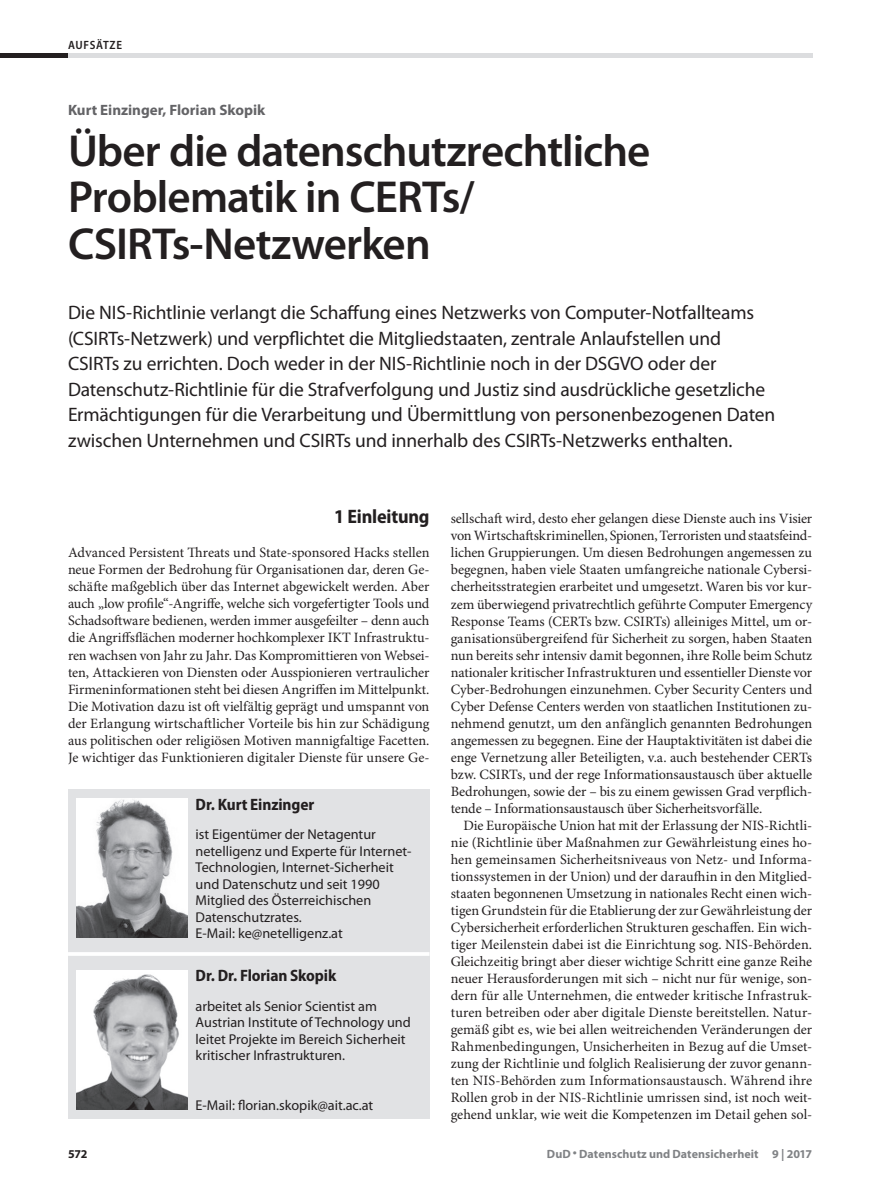
<style>
.page{position:relative;width:893px;height:1187px;background:#fff}
.page>*{position:absolute;margin:0;border:0;box-sizing:border-box;transform-origin:0 0}
.t1{font:600 45px/46.5px "Myriad Pro";letter-spacing:-.02em;color:#231f20}
.t2{font:19.5px/25.5px "Myriad Pro";letter-spacing:-.01em;color:#231f20}
.t3{font:700 semi-condensed 19.5px "Myriad Pro";letter-spacing:-.01em;color:#231f20}
.t4{font:700 semi-condensed 16.5px "Myriad Pro";letter-spacing:-.005em;color:#231f20}
.t5{font:700 15px "Myriad Pro";color:#636366}
.t6{font:14.25px/17px "Minion Pro";color:#231f20;text-align:justify}
.t7{font:14.25px/16.5px "Myriad Pro";color:#231f20}
.t8{font:700 12px "Myriad Pro";letter-spacing:.005em;color:#808285}
.t9{font:600 semi-condensed 12px "Myriad Pro";letter-spacing:.06em;color:#231f20}
.t10{font:700 12px "Myriad Pro";color:#231f20}
</style>
<div class="page">
<div style="left:68px;top:789px;width:361px;height:329px;background:#e1e2e4"></div>
<hr style="left:68px;top:952px;width:361px;height:3px;background:#fff">
<img style="left:77px;top:798px;width:110px;height:139px">
<img style="left:77px;top:970px;width:110px;height:138px">
<hr style="left:0;top:53px;width:68px;height:4px;background:#231f20">
<hr style="left:68px;top:53px;width:744px;height:4px;background:#dcdddf">
<p class="t9" style="left:68px;top:39px;width:55px">AUFSÄTZE</p>
<p class="t5" style="left:68px;top:101px;width:199px">Kurt Einzinger, Florian Skopik</p>
<h1 class="t1" style="left:68px;top:128px;width:584px">Über die datenschutzrechtliche<br>Problematik in CERTs/<br>CSIRTs-Netzwerken</h1>
<p class="t2" style="left:68px;top:300px;width:709px">Die NIS-Richtlinie verlangt die Schaffung eines Netzwerks von Computer-Notfallteams (CSIRTs-Netzwerk) und verpflichtet die Mitgliedstaaten, zentrale Anlaufstellen und CSIRTs zu errichten. Doch weder in der NIS-Richtlinie noch in der DSGVO oder der Datenschutz-Richtlinie für die Strafverfolgung und Justiz sind ausdrückliche gesetzliche Ermächtigungen für die Verarbeitung und Übermittlung von personenbezogenen Daten zwischen Unternehmen und CSIRTs und innerhalb des CSIRTs-Netzwerks enthalten.</p>
<h2 class="t3" style="left:334px;top:506px;width:97px">1 Einleitung</h2>
<p class="t6" style="left:68px;top:545px;width:363px">Advanced Persistent Threats und State-sponsored Hacks stellen neue Formen der Bedrohung für Organisationen dar, deren Ge&shy;schäfte maßgeblich über das Internet abgewickelt werden. Aber auch „low profile“-Angriffe, welche sich vorgefertigter Tools und Schadsoftware bedienen, werden immer ausgefeilter – denn auch die Angriffsflächen moderner hochkomplexer IKT Infrastruktu&shy;ren wachsen von Jahr zu Jahr. Das Kompromittieren von Websei&shy;ten, Attackieren von Diensten oder Ausspionieren vertraulicher Firmeninformationen steht bei diesen Angriffen im Mittelpunkt.<br>Die Motivation dazu ist oft vielfältig geprägt und umspannt von der Erlangung wirtschaftlicher Vorteile bis hin zur Schädigung aus politischen oder religiösen Motiven mannigfaltige Facetten.<br>Je wichtiger das Funktionieren digitaler Dienste für unsere Ge-</p>
<p class="t4" style="left:196px;top:795px;width:120px">Dr. Kurt Einzinger</p>
<p class="t7" style="left:196px;top:826px;width:217px">ist Eigentümer der Netagentur netelligenz und Experte für Internet-<br>Technologien, Internet-Sicherheit und Datenschutz und seit 1990<br>Mitglied des Österreichischen<br>Datenschutzrates.<br>E-Mail: ke@netelligenz.at</p>
<p class="t4" style="left:196px;top:966px;width:142px">Dr. Dr. Florian Skopik</p>
<p class="t7" style="left:196px;top:997px;width:217px">arbeitet als Senior Scientist am Austrian Institute of Technology und leitet Projekte im Bereich Sicherheit kritischer Infrastrukturen.</p>
<p class="t7" style="left:196px;top:1096px;width:179px">E-Mail: florian.skopik@ait.ac.at</p>
<p class="t6" style="left:451px;top:511px;width:363px">sellschaft wird, desto eher gelangen diese Dienste auch ins Visier von Wirtschaftskriminellen, Spionen, Terroristen und staatsfeind&shy;lichen Gruppierungen. Um diesen Bedrohungen angemessen zu begegnen, haben viele Staaten umfangreiche nationale Cybersi&shy;cherheitsstrategien erarbeitet und umgesetzt. Waren bis vor kur&shy;zem überwiegend privatrechtlich geführte Computer Emergency Response Teams (CERTs bzw. CSIRTs) alleiniges Mittel, um or&shy;ganisationsübergreifend für Sicherheit zu sorgen, haben Staaten nun bereits sehr intensiv damit begonnen, ihre Rolle beim Schutz nationaler kritischer Infrastrukturen und essentieller Dienste vor Cyber-Bedrohungen einzunehmen. Cyber Security Centers und Cyber Defense Centers werden von staatlichen Institutionen zu&shy;nehmend genutzt, um den anfänglich genannten Bedrohungen angemessen zu begegnen. Eine der Hauptaktivitäten ist dabei die enge Vernetzung aller Beteiligten, v.a. auch bestehender CERTs bzw. CSIRTs, und der rege Informationsaustausch über aktuelle Bedrohungen, sowie der – bis zu einem gewissen Grad verpflich&shy;tende – Informationsaustausch über Sicherheitsvorfälle.</p>
<p class="t6" style="left:451px;top:817px;width:363px;text-indent:13px">Die Europäische Union hat mit der Erlassung der NIS-Richtli&shy;nie (Richtlinie über Maßnahmen zur Gewährleistung eines ho&shy;hen gemeinsamen Sicherheitsniveaus von Netz- und Informa&shy;tionssystemen in der Union) und der daraufhin in den Mitglied&shy;staaten begonnenen Umsetzung in nationales Recht einen wich&shy;tigen Grundstein für die Etablierung der zur Gewährleistung der Cybersicherheit erforderlichen Strukturen geschaffen. Ein wich&shy;tiger Meilenstein dabei ist die Einrichtung sog. NIS-Behörden.<br>Gleichzeitig bringt aber dieser wichtige Schritt eine ganze Reihe neuer Herausforderungen mit sich – nicht nur für wenige, son&shy;dern für alle Unternehmen, die entweder kritische Infrastruk&shy;turen betreiben oder aber digitale Dienste bereitstellen. Natur&shy;gemäß gibt es, wie bei allen weitreichenden Veränderungen der Rahmenbedingungen, Unsicherheiten in Bezug auf die Umset&shy;zung der Richtlinie und folglich Realisierung der zuvor genann&shy;ten NIS-Behörden zum Informationsaustausch. Während ihre Rollen grob in der NIS-Richtlinie umrissen sind, ist noch weit&shy;gehend unklar, wie weit die Kompetenzen im Detail gehen sol-</p>
<p class="t10" style="left:68px;top:1146px;width:21px">572</p>
<p class="t8" style="left:547px;top:1146px;width:267px">DuD • Datenschutz und Datensicherheit 9 | 2017</p>
</div>
